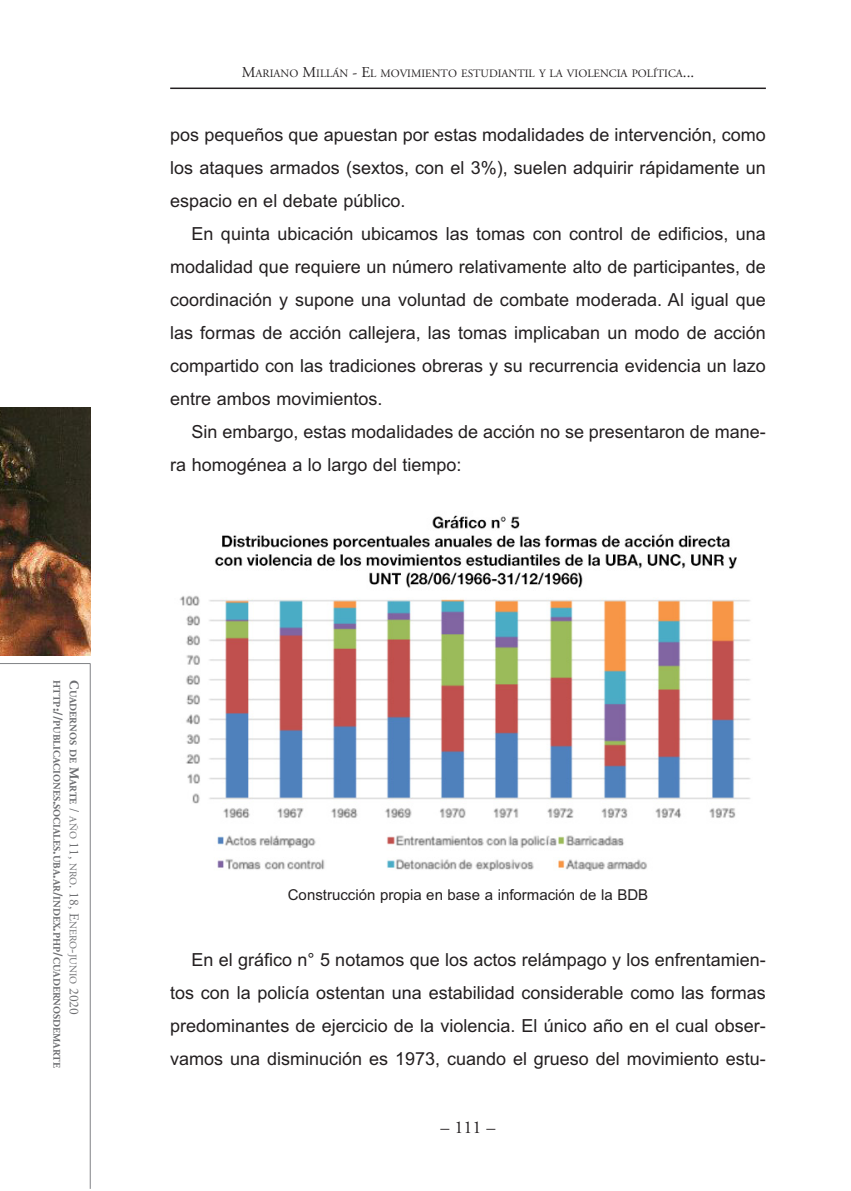
<style>
.page{position:relative;width:851px;height:1191px;background:#fff}
.page>*{position:absolute;margin:0;border:0;box-sizing:border-box;transform-origin:0 0}
.t1{font:18px/33px "Arial";color:#231f20;text-align:justify}
.t2{font:18px "Adobe Garamond";color:#231f20}
.t3{font:15px "Arial";color:#231f20}
.t4{font:11.25px "Adobe Garamond";color:#231f20}
.t5{font:700 10.2px/16.2px "Adobe Garamond";color:#6c6d70}
.s1{font-size:13.5px}
.s2{font-weight:400;font-size:13.5px}
.s3{font-weight:400}
.s4{font-size:15px}
</style>
<div class="page">
<hr style="left:90px;top:663px;width:1px;height:525px;background:#808285">
<hr style="left:0;top:663px;width:90px;height:1px;background:#808285">
<img style="left:0;top:407px;width:90px;height:248px">
<img style="left:179px;top:515px;width:572px;height:356px">
<hr style="left:170px;top:88px;width:595px;height:1px;background:#231f20">
<p class="t5" style="left:81px;top:680px;width:389px;rotate:90deg"><span class="s1">C</span>UADERNOS DE <span class="s1">M</span>ARTE <span class="s2">/</span> <span class="s3">AÑO</span> <span class="s2">11,</span> <span class="s3">NRO</span><span class="s2">. 18, E</span><span class="s3">NERO</span><span class="s2">-</span><span class="s3">JUNIO</span> <span class="s2">2020<br></span>HTTP<span class="s1">://</span>PUBLICACIONES<span class="s1">.</span>SOCIALES<span class="s1">.</span>UBA<span class="s1">.</span>AR<span class="s1">/</span>INDEX<span class="s1">.</span>PHP<span class="s1">/</span>CUADERNOSDEMARTE</p>
<p class="t4" style="left:242px;top:67px;width:454px"><span class="s4">M</span>ARIANO <span class="s4">M</span>ILLÁN <span class="s4">- E</span>L MOVIMIENTO ESTUDIANTIL Y LA VIOLENCIA POLÍTICA<span class="s4">...</span></p>
<p class="t1" style="left:170px;top:118px;width:597px">pos pequeños que apuestan por estas modalidades de intervención, como los ataques armados (sextos, con el 3%), suelen adquirir rápidamente un espacio en el debate público.</p>
<p class="t1" style="left:170px;top:217px;width:597px;text-indent:21px">En quinta ubicación ubicamos las tomas con control de edificios, una modalidad que requiere un número relativamente alto de participantes, de coordinación y supone una voluntad de combate moderada. Al igual que las formas de acción callejera, las tomas implicaban un modo de acción compartido con las tradiciones obreras y su recurrencia evidencia un lazo entre ambos movimientos.</p>
<p class="t1" style="left:170px;top:415px;width:597px;text-indent:21px">Sin embargo, estas modalidades de acción no se presentaron de mane&shy;ra homogénea a lo largo del tiempo:</p>
<p class="t3" style="left:288px;top:886px;width:362px">Construcción propia en base a información de la BDB</p>
<p class="t1" style="left:170px;top:943px;width:597px;text-indent:21px">En el gráfico n° 5 notamos que los actos relámpago y los enfrentamien&shy;tos con la policía ostentan una estabilidad considerable como las formas predominantes de ejercicio de la violencia. El único año en el cual obser&shy;vamos una disminución es 1973, cuando el grueso del movimiento estu-</p>
<p class="t2" style="left:440px;top:1117px;width:56px">– 111 –</p>
</div>
